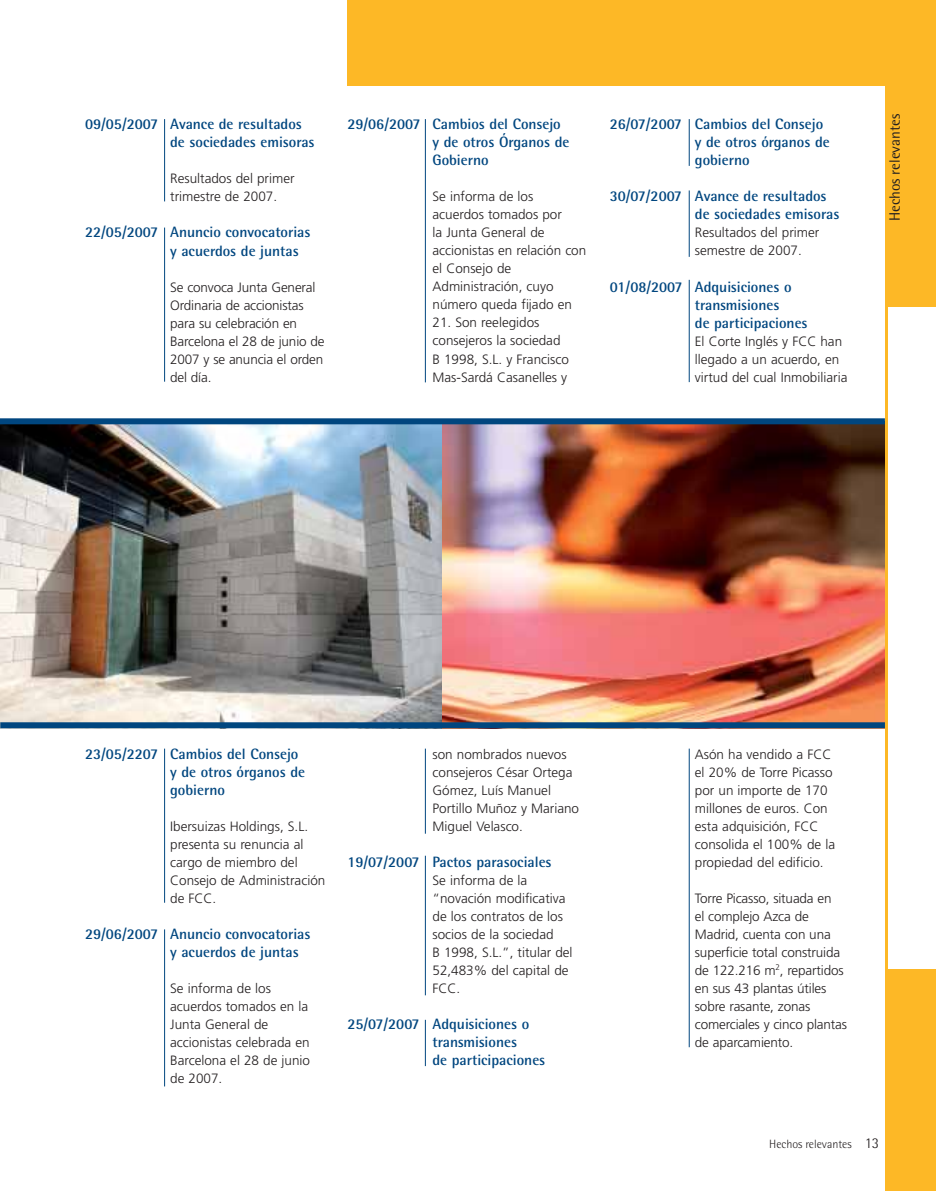
<style>
.page{position:relative;width:936px;height:1191px;background:#fff}
.page>*{position:absolute;margin:0;border:0;box-sizing:border-box;transform-origin:0 0}
.t1{font:700 15px/18px "Rotis Semi Sans";color:#00467f}
.t2{font:15px "Rotis Semi Sans";color:#231f20}
.t3{font:300 13.5px/18px "Frutiger LT";color:#231f20}
.t4{font:300 12px "Rotis Semi Sans";color:#231f20}
.s1{font-size:15px}
</style>
<div class="page">
<img style="left:0;top:424px;width:442px;height:298px">
<img style="left:442px;top:424px;width:442px;height:298px">
<div style="left:347px;top:0;width:561px;height:85px;background:#fdb826"></div>
<div style="left:886px;top:969px;width:49px;height:221px;background:#fdb826"></div>
<div style="left:886px;top:0;width:49px;height:306px;background:#fdb826"></div>
<hr style="left:884px;top:0;width:3px;height:1190px;background:#fdb826">
<div style="left:0;top:722px;width:884px;height:6px;background:#00467f"></div>
<div style="left:0;top:418px;width:884px;height:6px;background:#00467f"></div>
<hr style="left:164px;top:119px;width:1px;height:82px;background:#00467f">
<hr style="left:425px;top:119px;width:1px;height:263px;background:#00467f">
<hr style="left:164px;top:227px;width:1px;height:155px;background:#00467f">
<hr style="left:164px;top:748px;width:1px;height:154px;background:#00467f">
<hr style="left:164px;top:929px;width:1px;height:157px;background:#00467f">
<hr style="left:425px;top:855px;width:1px;height:140px;background:#00467f">
<hr style="left:425px;top:1019px;width:1px;height:47px;background:#00467f">
<hr style="left:425px;top:748px;width:1px;height:85px;background:#00467f">
<hr style="left:689px;top:748px;width:1px;height:299px;background:#00467f">
<hr style="left:689px;top:119px;width:1px;height:47px;background:#00467f">
<hr style="left:689px;top:190px;width:1px;height:67px;background:#00467f">
<hr style="left:689px;top:280px;width:1px;height:102px;background:#00467f">
<p class="t1" style="left:170px;top:117px;width:146px;text-indent:-85px">09/05/2007 Avance de resultados de sociedades emisoras</p>
<p class="t3" style="left:170px;top:171px;width:126px">Resultados del primer trimestre de 2007.</p>
<p class="t1" style="left:170px;top:225px;width:142px;text-indent:-85px">22/05/2007 Anuncio convocatorias y acuerdos de juntas</p>
<p class="t3" style="left:170px;top:279px;width:156px">Se convoca Junta General<br>Ordinaria de accionistas para su celebración en<br>Barcelona el 28 de junio de<br>2007 y se anuncia el orden del día.</p>
<p class="t1" style="left:432px;top:117px;width:138px;text-indent:-85px">29/06/2007 Cambios del Consejo y de otros Órganos de<br>Gobierno</p>
<p class="t3" style="left:432px;top:189px;width:155px">Se informa de los acuerdos tomados por<br>la Junta General de accionistas en relación con el Consejo de<br>Administración, cuyo número queda fijado en</p>
<p class="t3" style="left:432px;top:315px;width:138px">21. Son reelegidos consejeros la sociedad<br>B 1998, S.L. y Francisco<br>Mas-Sardá Casanelles y</p>
<p class="t1" style="left:694px;top:117px;width:136px;text-indent:-85px">26/07/2007 Cambios del Consejo y de otros órganos de gobierno</p>
<p class="t1" style="left:694px;top:189px;width:146px;text-indent:-85px">30/07/2007 Avance de resultados de sociedades emisoras</p>
<p class="t3" style="left:694px;top:225px;width:126px">Resultados del primer semestre de 2007.</p>
<p class="t1" style="left:694px;top:279px;width:114px;text-indent:-85px">01/08/2007 Adquisiciones o transmisiones<br>de participaciones</p>
<p class="t3" style="left:694px;top:333px;width:154px">El Corte Inglés y FCC han llegado a un acuerdo, en virtud del cual Inmobiliaria</p>
<p class="t2" style="left:889px;top:221px;width:109px;rotate:-90deg">Hechos relevantes</p>
<p class="t1" style="left:170px;top:746px;width:136px;text-indent:-85px">23/05/2207 Cambios del Consejo y de otros órganos de gobierno</p>
<p class="t3" style="left:170px;top:818px;width:157px">Ibersuizas Holdings, S.L. presenta su renuncia al cargo de miembro del<br>Consejo de Administración de FCC.</p>
<p class="t1" style="left:170px;top:926px;width:142px;text-indent:-85px">29/06/2007 Anuncio convocatorias y acuerdos de juntas</p>
<p class="t3" style="left:170px;top:980px;width:141px">Se informa de los acuerdos tomados en la<br>Junta General de accionistas celebrada en<br>Barcelona el 28 de junio de 2007.</p>
<p class="t3" style="left:432px;top:746px;width:148px">son nombrados nuevos consejeros César Ortega<br>Gómez, Luís Manuel<br>Portillo Muñoz y Mariano<br>Miguel Velasco.</p>
<p class="t1" style="left:347px;top:854px;width:206px">19/07/2007 Pactos parasociales</p>
<p class="t3" style="left:432px;top:872px;width:142px">Se informa de la “novación modificativa de los contratos de los socios de la sociedad<br>B 1998, S.L.”, titular del<br>52,483% del capital de<br>FCC.</p>
<p class="t1" style="left:432px;top:1016px;width:114px;text-indent:-85px">25/07/2007 Adquisiciones o transmisiones<br>de participaciones</p>
<p class="t3" style="left:694px;top:746px;width:142px">Asón ha vendido a FCC el 20% de Torre Picasso por un importe de 170 millones de euros. Con esta adquisición, FCC consolida el 100% de la propiedad del edificio.</p>
<p class="t3" style="left:694px;top:890px;width:154px">Torre Picasso, situada en<br>el complejo Azca de<br>Madrid, cuenta con una superficie total construida de 122.216 m<sup>2</sup>, repartidos en sus 43 plantas útiles sobre rasante, zonas comerciales y cinco plantas de aparcamiento.</p>
<p class="t4" style="left:769px;top:1139px;width:111px">Hechos relevantes <span class="s1">13</span></p>
</div>
